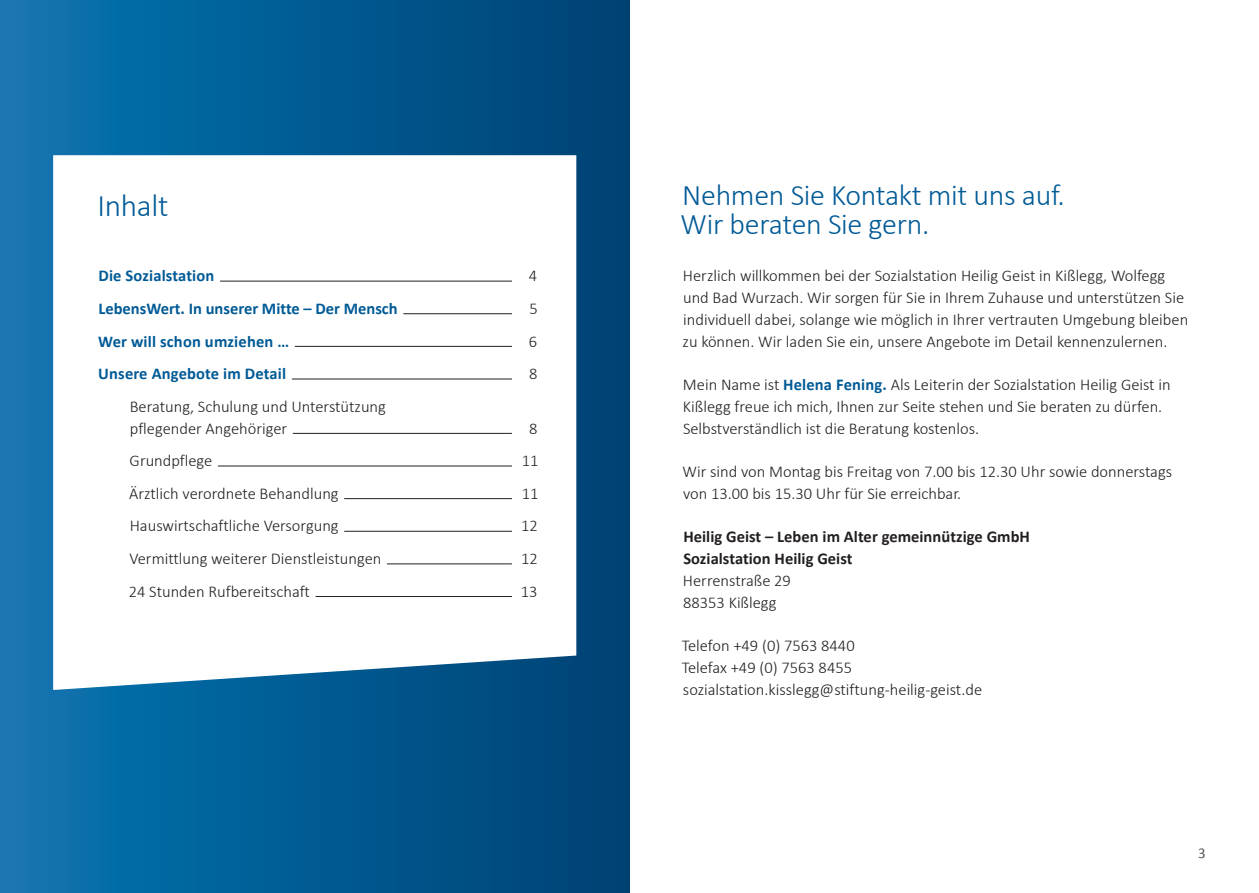
<style>
.page{position:relative;width:1259px;height:893px;background:#fff}
.page>*{position:absolute;margin:0;border:0;box-sizing:border-box;transform-origin:0 0}
.t1{font:300 31.5px "Calibri";letter-spacing:-.01em;color:#005a96}
.t2{font:300 30px/28.5px "Calibri";letter-spacing:-.01em;color:#005a96}
.t3{font:300 16.5px/21.8px "Calibri";color:#231f20}
.t4{font:700 16.5px "Calibri";letter-spacing:.01em;color:#005a96}
.t5{font:700 16.5px/21.8px "Calibri";letter-spacing:.005em;color:#231f20}
.t6{font:15px "Calibri";color:#58595b}
.s1{font-weight:700;color:#005a96}
</style>
<div class="page">
<svg style="left:0;top:0;width:629px;height:893px;background:#055b92"></svg>
<svg style="left:53px;top:155px;width:523px;height:535px"></svg>
<hr style="left:220px;top:281px;width:292px;height:1px;background:#231f20">
<hr style="left:403px;top:313px;width:109px;height:1px;background:#231f20">
<hr style="left:295px;top:346px;width:217px;height:1px;background:#231f20">
<hr style="left:292px;top:379px;width:220px;height:1px;background:#231f20">
<hr style="left:293px;top:433px;width:219px;height:1px;background:#231f20">
<hr style="left:218px;top:466px;width:294px;height:1px;background:#231f20">
<hr style="left:344px;top:498px;width:168px;height:1px;background:#231f20">
<hr style="left:344px;top:531px;width:168px;height:1px;background:#231f20">
<hr style="left:387px;top:564px;width:125px;height:1px;background:#231f20">
<hr style="left:316px;top:596px;width:196px;height:1px;background:#231f20">
<hr style="left:629px;top:0;width:1px;height:893px;background:#004172">
<h1 class="t1" style="left:97px;top:186px;width:73px">Inhalt</h1>
<p class="t4" style="left:98px;top:266px;width:117px">Die Sozialstation</p>
<p class="t3" style="left:529px;top:265px;width:10px">4</p>
<p class="t4" style="left:98px;top:298px;width:301px">LebensWert. In unserer Mitte – Der Mensch</p>
<p class="t3" style="left:529px;top:297px;width:10px">5</p>
<p class="t4" style="left:98px;top:331px;width:192px">Wer will schon umziehen …</p>
<p class="t3" style="left:529px;top:330px;width:10px">6</p>
<p class="t4" style="left:98px;top:363px;width:189px">Unsere Angebote im Detail</p>
<p class="t3" style="left:529px;top:363px;width:10px">8</p>
<p class="t3" style="left:130px;top:395px;width:258px">Beratung, Schulung und Unterstützung pflegender Angehöriger</p>
<p class="t3" style="left:529px;top:417px;width:10px">8</p>
<p class="t3" style="left:130px;top:450px;width:84px">Grundpflege</p>
<p class="t3" style="left:522px;top:450px;width:18px">11</p>
<p class="t3" style="left:129px;top:482px;width:211px">Ärztlich verordnete Behandlung</p>
<p class="t3" style="left:522px;top:482px;width:18px">11</p>
<p class="t3" style="left:130px;top:515px;width:210px">Hauswirtschaftliche Versorgung</p>
<p class="t3" style="left:521px;top:515px;width:18px">12</p>
<p class="t3" style="left:129px;top:547px;width:253px">Vermittlung weiterer Dienstleistungen</p>
<p class="t3" style="left:521px;top:547px;width:18px">12</p>
<p class="t3" style="left:129px;top:580px;width:183px">24 Stunden Rufbereitschaft</p>
<p class="t3" style="left:521px;top:580px;width:18px">13</p>
<h2 class="t2" style="left:680px;top:181px;width:386px">Nehmen Sie Kontakt mit uns auf.<br>Wir beraten Sie gern.</h2>
<p class="t3" style="left:682px;top:265px;width:507px">Herzlich willkommen bei der Sozialstation Heilig Geist in Kißlegg, Wolfegg und Bad Wurzach. Wir sorgen für Sie in Ihrem Zuhause und unterstützen Sie individuell dabei, solange wie möglich in Ihrer vertrauten Umgebung bleiben zu können. Wir laden Sie ein, unsere Angebote im Detail kennenzulernen.</p>
<p class="t3" style="left:683px;top:374px;width:489px">Mein Name ist <span class="s1">Helena Fening.</span> Als Leiterin der Sozialstation Heilig Geist in<br>Kißlegg freue ich mich, Ihnen zur Seite stehen und Sie beraten zu dürfen.<br>Selbstverständlich ist die Beratung kostenlos.</p>
<p class="t3" style="left:682px;top:460px;width:491px">Wir sind von Montag bis Freitag von 7.00 bis 12.30 Uhr sowie donnerstags von 13.00 bis 15.30 Uhr für Sie erreichbar.</p>
<p class="t5" style="left:683px;top:525px;width:348px">Heilig Geist – Leben im Alter gemeinnützige GmbH<br>Sozialstation Heilig Geist</p>
<p class="t3" style="left:683px;top:569px;width:110px">Herrenstraße 29<br>88353 Kißlegg</p>
<p class="t3" style="left:681px;top:634px;width:302px">Telefon +49 (0) 7563 8440<br>Telefax +49 (0) 7563 8455 sozialstation.kisslegg@stiftung-heilig-geist.de</p>
<p class="t6" style="left:1198px;top:843px;width:9px">3</p>
</div>
